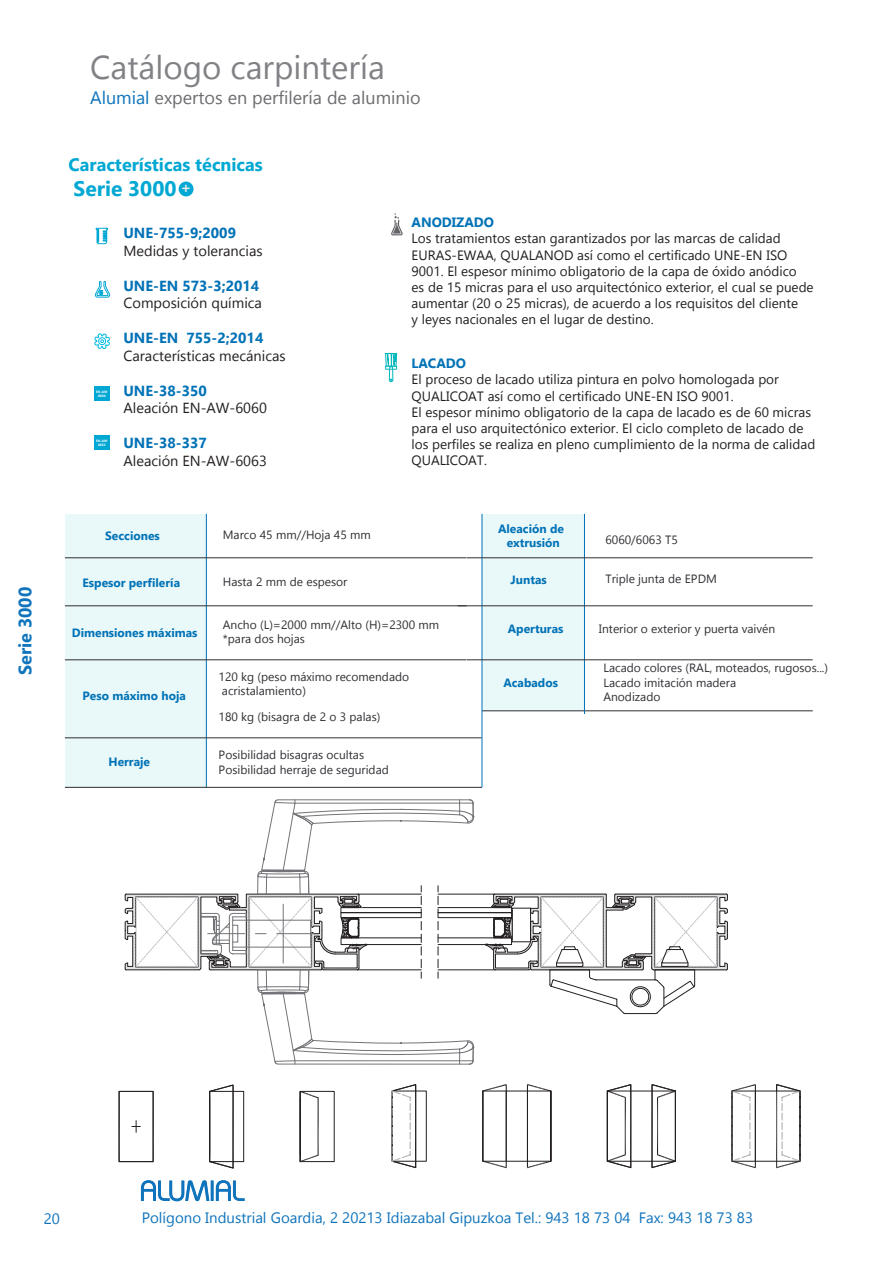
<style>
.page{position:relative;width:893px;height:1263px;background:#fff}
.page>*{position:absolute;margin:0;border:0;box-sizing:border-box;transform-origin:0 0}
.t1{font:33px "Gadugi";color:#808285}
.t2{font:700 21px "Gadugi";color:#00a8d3}
.t3{font:18px "Gadugi";color:#6c6d70}
.t4{font:700 18px "Gadugi";color:#00a8d3}
.t5{font:700 18px "Gadugi";color:#1074bc}
.t6{font:15px "Gadugi";color:#1074bc}
.t7{font:14.55px "Gadugi";color:#231f20}
.t8{font:700 14.55px "Gadugi";color:#0072b6}
.t9{font:13.5px/16.2px "Gadugi";color:#231f20}
.t10{font:700 13.5px "Gadugi";color:#0072b6}
.t11{font:12px/14.4px "Gadugi";color:#302f34}
.t12{font:700 12px/14.4px "Gadugi";color:#0072b6;text-align:center}
.t13{font:700 3.3px/3.9px "Gadugi";color:#fff;text-align:center}
.s1{color:#1074bc}
.s2{font-size:15.6px;color:#eceaea}
</style>
<div class="page">
<div style="left:482px;top:514px;width:102px;height:197px;background:#e9f8f9"></div>
<div style="left:65px;top:514px;width:141px;height:273px;background:#e9f8f9"></div>
<svg style="left:140px;top:1180px;width:105px;height:22px"></svg>
<div style="left:179px;top:182px;width:15px;height:14px;background:#00a8d3;border-radius:50%"></div>
<hr style="left:206px;top:514px;width:1px;height:273px;background:#0072b6">
<hr style="left:65px;top:557px;width:402px;height:1px;background:#302f34">
<hr style="left:65px;top:605px;width:402px;height:1px;background:#302f34">
<hr style="left:65px;top:659px;width:402px;height:1px;background:#302f34">
<hr style="left:65px;top:787px;width:417px;height:1px;background:#302f34">
<hr style="left:65px;top:737px;width:417px;height:1px;background:#302f34">
<hr style="left:482px;top:710px;width:331px;height:1px;background:#302f34">
<hr style="left:584px;top:514px;width:1px;height:200px;background:#0072b6">
<hr style="left:482px;top:514px;width:1px;height:273px;background:#0072b6">
<hr style="left:467px;top:557px;width:346px;height:1px;background:#302f34">
<hr style="left:458px;top:605px;width:355px;height:1px;background:#302f34">
<hr style="left:467px;top:659px;width:346px;height:1px;background:#302f34">
<svg style="left:96px;top:227px;width:12px;height:17px"></svg>
<svg style="left:95px;top:281px;width:15px;height:17px"></svg>
<svg style="left:94px;top:333px;width:16px;height:16px"></svg>
<div style="left:94px;top:386px;width:16px;height:14px;background:#00a8d3"></div>
<div style="left:94px;top:436px;width:16px;height:14px;background:#00a8d3"></div>
<svg style="left:391px;top:213px;width:12px;height:22px"></svg>
<svg style="left:385px;top:353px;width:12px;height:30px"></svg>
<div style="left:209px;top:1091px;width:35px;height:71px;border:1px solid #231f20"></div>
<svg style="left:209px;top:1084px;width:25px;height:85px"></svg>
<svg style="left:119px;top:1091px;width:35px;height:71px"></svg>
<hr style="left:209px;top:1098px;width:1px;height:57px;background:#231f20">
<div style="left:300px;top:1091px;width:34px;height:71px;border:1px solid #231f20"></div>
<svg style="left:300px;top:1091px;width:19px;height:71px"></svg>
<svg style="left:392px;top:1084px;width:24px;height:84px"></svg>
<svg style="left:607px;top:1084px;width:24px;height:84px"></svg>
<svg style="left:651px;top:1084px;width:25px;height:84px"></svg>
<svg style="left:731px;top:1084px;width:70px;height:84px"></svg>
<svg style="left:482px;top:1084px;width:69px;height:84px"></svg>
<div style="left:438px;top:907px;width:74px;height:6px;border:1px solid #231f20"></div>
<div style="left:438px;top:938px;width:74px;height:7px;border:1px solid #231f20"></div>
<div style="left:438px;top:912px;width:74px;height:6px;border:1px solid #231f20"></div>
<hr style="left:438px;top:894px;width:56px;height:1px;background:#231f20">
<hr style="left:438px;top:969px;width:57px;height:1px;background:#231f20">
<svg style="left:485px;top:893px;width:243px;height:121px"></svg>
<svg style="left:124px;top:799px;width:350px;height:266px"></svg>
<h3 class="t5" style="left:14px;top:675px;width:90px;rotate:-90deg">Serie 3000</h3>
<h1 class="t1" style="left:90px;top:47px;width:296px">Catálogo carpintería</h1>
<h3 class="t3" style="left:90px;top:87px;width:332px"><span class="s1">Alumial</span> expertos en perfilería de aluminio</h3>
<h3 class="t4" style="left:69px;top:154px;width:196px">Características técnicas</h3>
<h2 class="t2" style="left:74px;top:176px;width:120px">Serie 3000 <span class="s2">+</span></h2>
<p class="t13" style="left:96px;top:390px;width:13px">EN-AW<br>6060</p>
<p class="t13" style="left:96px;top:439px;width:13px">EN-AW<br>6063</p>
<p class="t8" style="left:123px;top:224px;width:114px">UNE-755-9;2009</p>
<p class="t7" style="left:123px;top:242px;width:141px">Medidas y tolerancias</p>
<p class="t8" style="left:123px;top:277px;width:137px">UNE-EN 573-3;2014</p>
<p class="t7" style="left:123px;top:294px;width:140px">Composición química</p>
<p class="t8" style="left:123px;top:329px;width:141px">UNE-EN 755-2;2014</p>
<p class="t7" style="left:123px;top:347px;width:164px">Características mecánicas</p>
<p class="t8" style="left:123px;top:382px;width:85px">UNE-38-350</p>
<p class="t7" style="left:123px;top:399px;width:145px">Aleación EN-AW-6060</p>
<p class="t8" style="left:123px;top:434px;width:85px">UNE-38-337</p>
<p class="t7" style="left:123px;top:452px;width:145px">Aleación EN-AW-6063</p>
<p class="t10" style="left:412px;top:214px;width:84px">ANODIZADO</p>
<p class="t9" style="left:412px;top:230px;width:404px">Los tratamientos estan garantizados por las marcas de calidad EURAS-EWAA, QUALANOD así como el certificado UNE-EN ISO 9001. El espesor mínimo obligatorio de la capa de óxido anódico<br>es de 15 micras para el uso arquitectónico exterior, el cual se puede aumentar (20 o 25 micras), de acuerdo a los requisitos del cliente<br>y leyes nacionales en el lugar de destino.</p>
<p class="t10" style="left:412px;top:355px;width:56px">LACADO</p>
<p class="t9" style="left:412px;top:371px;width:405px">El proceso de lacado utiliza pintura en polvo homologada por QUALICOAT así como el certificado UNE-EN ISO 9001.<br>El espesor mínimo obligatorio de la capa de lacado es de 60 micras para el uso arquitectónico exterior. El ciclo completo de lacado de los perfiles se realiza en pleno cumplimiento de la norma de calidad QUALICOAT.</p>
<p class="t12" style="left:105px;top:529px;width:56px">Secciones</p>
<p class="t11" style="left:223px;top:528px;width:149px">Marco 45 mm//Hoja 45 mm</p>
<p class="t11" style="left:223px;top:575px;width:126px">Hasta 2 mm de espesor</p>
<p class="t11" style="left:223px;top:617px;width:218px">Ancho (L)=2000 mm//Alto (H)=2300 mm *para dos hojas</p>
<p class="t12" style="left:83px;top:575px;width:99px">Espesor perfilería</p>
<p class="t12" style="left:72px;top:625px;width:127px">Dimensiones máximas</p>
<p class="t12" style="left:498px;top:521px;width:67px">Aleación de extrusión</p>
<p class="t11" style="left:605px;top:532px;width:74px">6060/6063 T5</p>
<p class="t11" style="left:605px;top:571px;width:113px">Triple junta de EPDM</p>
<p class="t11" style="left:599px;top:621px;width:178px">Interior o exterior y puerta vaivén</p>
<p class="t12" style="left:511px;top:572px;width:38px">Juntas</p>
<p class="t12" style="left:508px;top:621px;width:57px">Aperturas</p>
<p class="t12" style="left:83px;top:689px;width:105px">Peso máximo hoja</p>
<p class="t12" style="left:108px;top:754px;width:43px">Herraje</p>
<p class="t11" style="left:219px;top:669px;width:192px">120 kg (peso máximo recomendado acristalamiento)</p>
<p class="t11" style="left:603px;top:661px;width:226px">Lacado colores (RAL, moteados, rugosos...)<br>Lacado imitación madera<br>Anodizado</p>
<p class="t12" style="left:503px;top:675px;width:56px">Acabados</p>
<p class="t11" style="left:219px;top:710px;width:163px">180 kg (bisagra de 2 o 3 palas)</p>
<p class="t11" style="left:219px;top:748px;width:172px">Posibilidad bisagras ocultas<br>Posibilidad herraje de seguridad</p>
<p class="t6" style="left:44px;top:1210px;width:18px">20</p>
<p class="t6" style="left:142px;top:1208px;width:613px">Polígono Industrial Goardia, 2 20213 Idiazabal Gipuzkoa Tel.: 943 18 73 04 Fax: 943 18 73 83</p>
</div>
